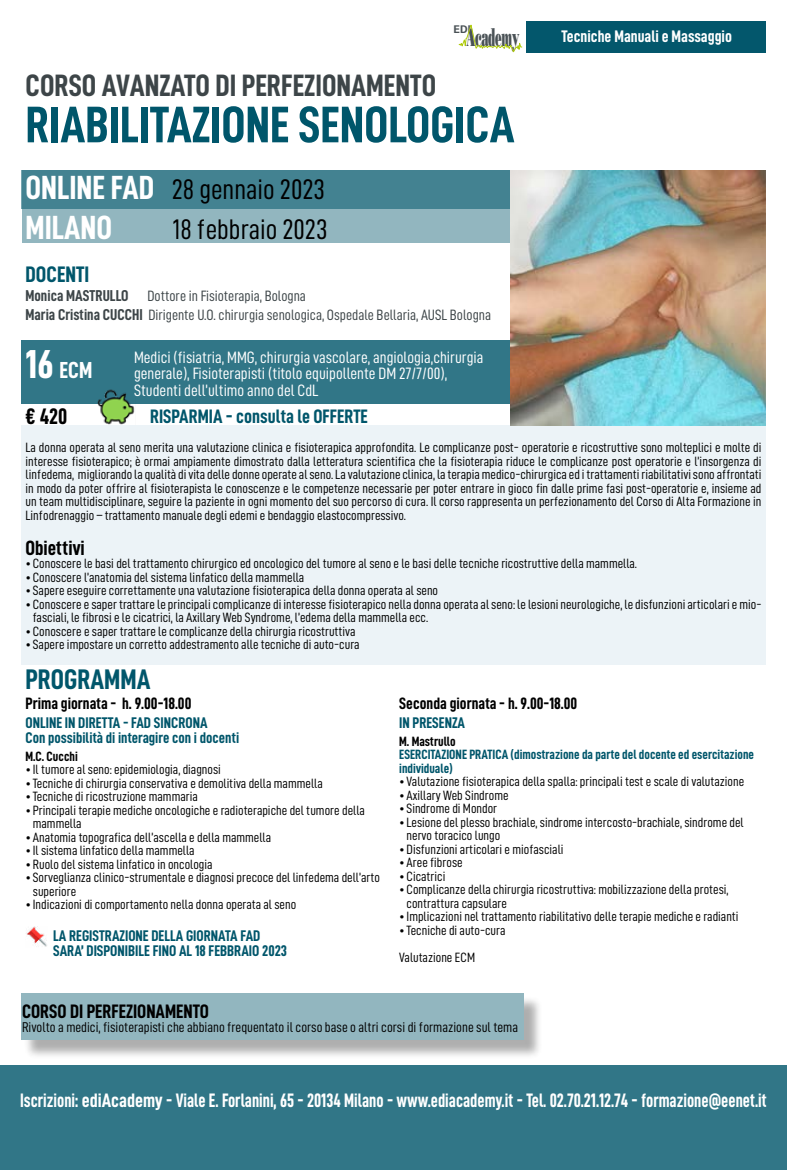
<style>
.page{position:relative;width:787px;height:1170px;background:#fff}
.page>*{position:absolute;margin:0;border:0;box-sizing:border-box;transform-origin:0 0}
.t1{font:51.6px "D DIN Condensed Bold";color:#00566b}
.t2{font:33.6px "D DIN Condensed Bold";color:#fff}
.t3{font:30.9px "D DIN Condensed Bold";color:#3d4548}
.t4{font:28.35px "D DIN Condensed";color:#000}
.t5{font:28.35px "D DIN Condensed Bold";color:#00566b}
.t6{font:25.35px "Bodoni Std Poster";letter-spacing:-.03em;color:#4a5256;scale:.43 1}
.t7{font:23.25px "D DIN Condensed Bold";color:#fff}
.t8{font:22.5px "D DIN Condensed Bold";color:#00566b}
.t9{font:22.5px "D DIN Condensed Bold";color:#000}
.t10{font:20.7px "D DIN Condensed Bold";color:#000}
.t11{font:19.5px "D DIN Condensed Bold";color:#fff;scale:.9 1}
.t12{font:19.5px "D DIN Condensed Bold";color:#00566b}
.t13{font:19.5px "D DIN Condensed Bold";color:#000}
.t14{font:16.8px "D DIN Condensed Bold";color:#fff}
.t15{font:16.5px/16.5px "D DIN Condensed";color:#fff}
.t16{font:16.5px "D DIN Condensed Bold";color:#000}
.t17{font:15.45px/15px "D DIN Condensed Bold";color:#00566b}
.t18{font:15px/18.9px "D DIN Condensed";color:#3d4548}
.t19{font:14.25px "D DIN Condensed";color:#000}
.t20{font:13.5px/13.5px "D DIN Condensed";color:#000}
.t21{font:13.5px/13.5px "D DIN Condensed Bold";color:#00566b}
.t22{font:13.5px "D DIN Condensed Bold";color:#000}
.t23{font:700 10.65px "Univers LT Std";color:#4a5256}
.s1{font-family:"D DIN Condensed Bold";font-size:33.6px;color:#fff}
.s2{font-family:"D DIN Condensed Bold";font-size:15.75px}
.s3{font-size:40.5px}
</style>
<div class="page">
<div style="left:526px;top:21px;width:239px;height:31px;background:#00566b"></div>
<svg style="left:458px;top:24px;width:64px;height:28px"></svg>
<div style="left:21px;top:340px;width:489px;height:64px;background:#317687"></div>
<div style="left:0;top:1064px;width:787px;height:105px;background:#317687"></div>
<img style="left:97px;top:389px;width:38px;height:36px">
<div style="left:24px;top:995px;width:518px;height:63px;background:#000;opacity:.75"></div>
<div style="left:21px;top:993px;width:503px;height:47px;background:#92b6bf"></div>
<img style="left:26px;top:926px;width:21px;height:21px">
<div style="left:21px;top:425px;width:744px;height:240px;background:#ecf3f7"></div>
<svg style="left:22px;top:170px;width:487px;height:72px;background:#6799a6"></svg>
<img style="left:510px;top:170px;width:255px;height:255px">
<p class="t23" style="left:453px;top:23px;width:19px">EDI</p>
<h3 class="t6" style="left:466px;top:21px;width:126px">Academy</h3>
<p class="t14" style="left:561px;top:27px;width:172px">Tecniche Manuali e Massaggio</p>
<h3 class="t3" style="left:26px;top:68px;width:412px">CORSO AVANZATO DI PERFEZIONAMENTO</h3>
<h1 class="t1" style="left:26px;top:96px;width:490px">RIABILITAZIONE SENOLOGICA</h1>
<h3 class="t4" style="left:26px;top:174px;width:301px"><span class="s1">ONLINE FAD</span> 28 gennaio 2023</h3>
<h2 class="t2" style="left:26px;top:209px;width:88px">MILANO</h2>
<h3 class="t4" style="left:172px;top:214px;width:156px">18 febbraio 2023</h3>
<h3 class="t8" style="left:26px;top:262px;width:65px">DOCENTI</h3>
<p class="t18" style="left:26px;top:286px;width:467px"><span class="s2">Monica MASTRULLO</span> Dottore in Fisioterapia, Bologna<br><span class="s2">Maria Cristina CUCCHI</span> Dirigente U.O. chirurgia senologica, Ospedale Bellaria, AUSL Bologna</p>
<h3 class="t7" style="left:26px;top:357px;width:68px"><span class="s3">16</span> ECM</h3>
<h3 class="t9" style="left:26px;top:403px;width:43px">€ 420</h3>
<p class="t15" style="left:134px;top:348px;width:351px">Medici (fisiatria, MMG, chirurgia vascolare, angiologia,chirurgia generale), Fisioterapisti (titolo equipollente DM 27/7/00),<br>Studenti dell’ultimo anno del CdL</p>
<h3 class="t12" style="left:150px;top:405px;width:219px">RISPARMIA - consulta le OFFERTE</h3>
<p class="t20" style="left:26px;top:441px;width:737px;text-align:justify">La donna operata al seno merita una valutazione clinica e fisioterapica approfondita. Le complicanze post- operatorie e ricostruttive sono molteplici e molte di interesse fisioterapico; è ormai ampiamente dimostrato dalla letteratura scientifica che la fisioterapia riduce le complicanze post operatorie e l’insorgenza di linfedema, migliorando la qualità di vita delle donne operate al seno. La valutazione clinica, la terapia medico-chirurgica ed i trattamenti riabilitativi sono affrontati in modo da poter offrire al fisioterapista le conoscenze e le competenze necessarie per poter entrare in gioco fin dalle prime fasi post-operatorie e, insieme ad un team multidisciplinare, seguire la paziente in ogni momento del suo percorso di cura. Il corso rappresenta un perfezionamento del Corso di Alta Formazione in Linfodrenaggio – trattamento manuale degli edemi e bendaggio elastocompressivo.</p>
<h3 class="t10" style="left:26px;top:536px;width:61px">Obiettivi</h3>
<p class="t20" style="left:26px;top:556px;width:613px">• Conoscere le basi del trattamento chirurgico ed oncologico del tumore al seno e le basi delle tecniche ricostruttive della mammella.</p>
<p class="t20" style="left:26px;top:570px;width:280px">• Conoscere l’anatomia del sistema linfatico della mammella</p>
<p class="t20" style="left:26px;top:583px;width:414px">• Sapere eseguire correttamente una valutazione fisioterapica della donna operata al seno</p>
<p class="t20" style="left:33px;top:597px;width:730px;text-indent:-7px">• Conoscere e saper trattare le principali complicanze di interesse fisioterapico nella donna operata al seno: le lesioni neurologiche, le disfunzioni articolari e mio&shy;fasciali, le fibrosi e le cicatrici, la Axillary Web Syndrome, l’edema della mammella ecc.</p>
<p class="t20" style="left:26px;top:624px;width:331px">• Conoscere e saper trattare le complicanze della chirurgia ricostruttiva</p>
<p class="t20" style="left:26px;top:637px;width:335px">• Sapere impostare un corretto addestramento alle tecniche di auto-cura</p>
<h3 class="t5" style="left:26px;top:663px;width:126px">PROGRAMMA</h3>
<p class="t16" style="left:26px;top:694px;width:167px">Prima giornata - h. 9.00-18.00</p>
<p class="t17" style="left:26px;top:714px;width:215px">ONLINE IN DIRETTA - FAD SINCRONA<br>Con possibilità di interagire con i docenti</p>
<p class="t22" style="left:26px;top:748px;width:54px">M.C. Cucchi</p>
<p class="t20" style="left:26px;top:762px;width:197px">• Il tumore al seno: epidemiologia, diagnosi</p>
<p class="t20" style="left:26px;top:776px;width:299px">• Tecniche di chirurgia conservativa e demolitiva della mammella</p>
<p class="t20" style="left:26px;top:789px;width:174px">• Tecniche di ricostruzione mammaria</p>
<p class="t20" style="left:33px;top:803px;width:333px;text-indent:-7px">• Principali terapie mediche oncologiche e radioterapiche del tumore della mammella</p>
<p class="t20" style="left:26px;top:830px;width:247px">• Anatomia topografica dell’ascella e della mammella</p>
<p class="t20" style="left:26px;top:843px;width:171px">• Il sistema linfatico della mammella</p>
<p class="t20" style="left:26px;top:857px;width:189px">• Ruolo del sistema linfatico in oncologia</p>
<p class="t20" style="left:33px;top:870px;width:348px;text-indent:-7px">• Sorveglianza clinico-strumentale e diagnosi precoce del linfedema dell’arto superiore</p>
<p class="t20" style="left:26px;top:897px;width:272px">• Indicazioni di comportamento nella donna operata al seno</p>
<p class="t17" style="left:53px;top:927px;width:235px">LA REGISTRAZIONE DELLA GIORNATA FAD<br>SARA’ DISPONIBILE FINO AL 18 FEBBRAIO 2023</p>
<p class="t16" style="left:399px;top:694px;width:179px">Seconda giornata - h. 9.00-18.00</p>
<p class="t17" style="left:399px;top:714px;width:67px">IN PRESENZA</p>
<p class="t22" style="left:399px;top:733px;width:58px">M. Mastrullo</p>
<p class="t21" style="left:399px;top:747px;width:356px">ESERCITAZIONE PRATICA (dimostrazione da parte del docente ed esercitazione individuale)</p>
<p class="t20" style="left:399px;top:774px;width:346px">• Valutazione fisioterapica della spalla: principali test e scale di valutazione</p>
<p class="t20" style="left:399px;top:788px;width:111px">• Axillary Web Sindrome</p>
<p class="t20" style="left:399px;top:801px;width:99px">• Sindrome di Mondor</p>
<p class="t20" style="left:406px;top:815px;width:339px;text-indent:-7px">• Lesione del plesso brachiale, sindrome intercosto-brachiale, sindrome del nervo toracico lungo</p>
<p class="t20" style="left:399px;top:842px;width:166px">• Disfunzioni articolari e miofasciali</p>
<p class="t20" style="left:399px;top:855px;width:65px">• Aree fibrose</p>
<p class="t20" style="left:399px;top:869px;width:48px">• Cicatrici</p>
<p class="t20" style="left:406px;top:882px;width:323px;text-indent:-7px">• Complicanze della chirurgia ricostruttiva: mobilizzazione della protesi, contrattura capsulare</p>
<p class="t20" style="left:399px;top:909px;width:341px">• Implicazioni nel trattamento riabilitativo delle terapie mediche e radianti</p>
<p class="t20" style="left:399px;top:916px;width:108px;line-height:27px">• Tecniche di auto-cura<br>Valutazione ECM</p>
<h3 class="t13" style="left:22px;top:1000px;width:188px">CORSO DI PERFEZIONAMENTO</h3>
<p class="t19" style="left:22px;top:1019px;width:497px">Rivolto a medici, fisioterapisti che abbiano frequentato il corso base o altri corsi di formazione sul tema</p>
<h3 class="t11" style="left:20px;top:1089px;width:831px">Iscrizioni: ediAcademy - Viale E. Forlanini, 65 - 20134 Milano - www.ediacademy.it - Tel. 02.70.21.12.74 - formazione@eenet.it</h3>
</div>
